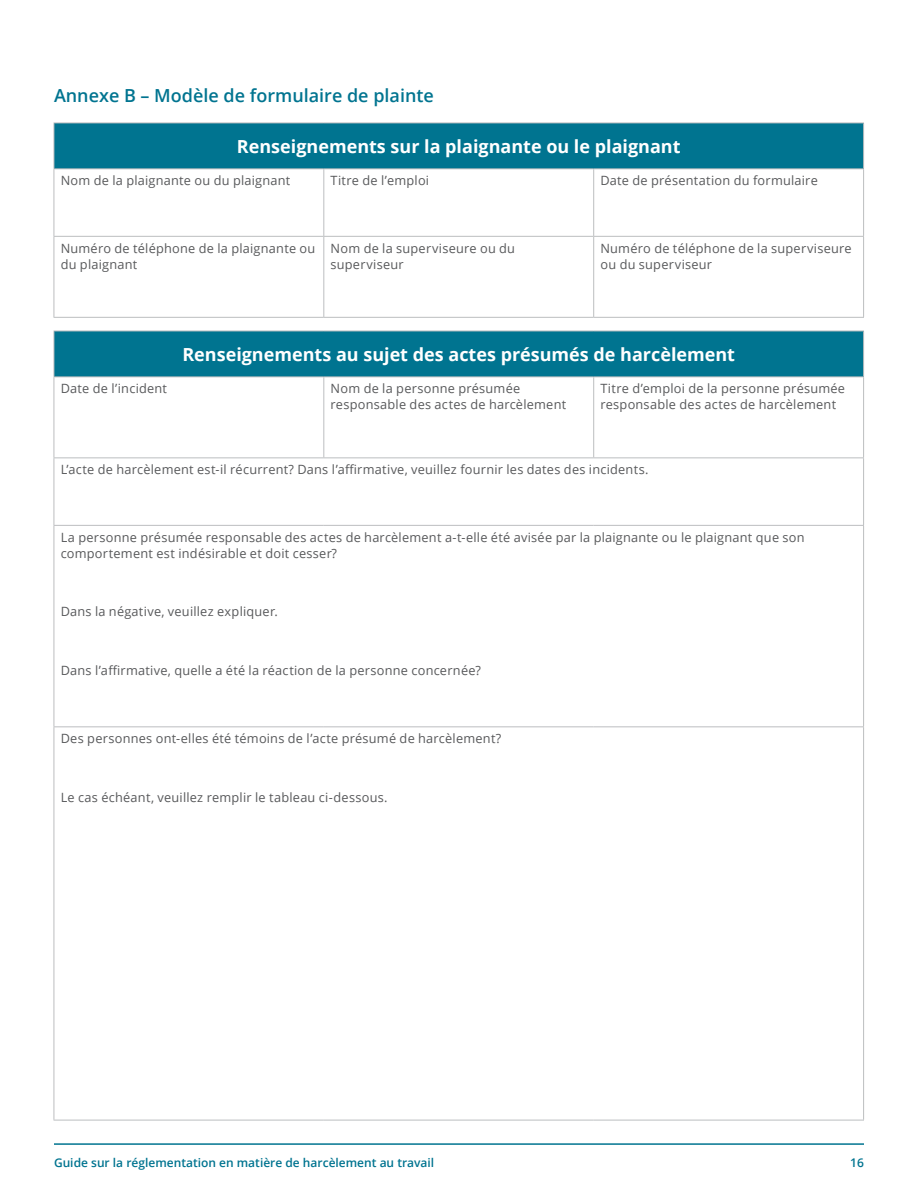
<style>
.page{position:relative;width:918px;height:1188px;background:#fff}
.page>*{position:absolute;margin:0;border:0;box-sizing:border-box;transform-origin:0 0}
.t1{font:700 18px "Open Sans";color:#fff}
.t2{font:600 18px "Open Sans";color:#007490}
.t3{font:12.75px/15.8px "Open Sans";letter-spacing:.02em;color:#58595b}
.t4{font:600 12px "Open Sans";color:#007490}
</style>
<div class="page">
<hr style="left:54px;top:1143px;width:810px;height:2px;background:#007490">
<div style="left:54px;top:123px;width:810px;height:46px;background:#007490"></div>
<hr style="left:54px;top:123px;width:270px;height:1px;background:#bcbec0">
<hr style="left:54px;top:123px;width:1px;height:45px;background:#bcbec0">
<hr style="left:324px;top:123px;width:270px;height:1px;background:#bcbec0">
<hr style="left:594px;top:123px;width:270px;height:1px;background:#bcbec0">
<hr style="left:863px;top:123px;width:1px;height:45px;background:#bcbec0">
<hr style="left:54px;top:168px;width:270px;height:1px;background:#bcbec0">
<hr style="left:54px;top:169px;width:1px;height:67px;background:#bcbec0">
<hr style="left:324px;top:168px;width:270px;height:1px;background:#bcbec0">
<hr style="left:323px;top:169px;width:1px;height:67px;background:#bcbec0">
<hr style="left:594px;top:168px;width:270px;height:1px;background:#bcbec0">
<hr style="left:593px;top:169px;width:1px;height:67px;background:#bcbec0">
<hr style="left:863px;top:169px;width:1px;height:67px;background:#bcbec0">
<hr style="left:54px;top:236px;width:270px;height:1px;background:#bcbec0">
<hr style="left:54px;top:237px;width:1px;height:80px;background:#bcbec0">
<hr style="left:324px;top:236px;width:270px;height:1px;background:#bcbec0">
<hr style="left:323px;top:237px;width:1px;height:80px;background:#bcbec0">
<hr style="left:594px;top:236px;width:270px;height:1px;background:#bcbec0">
<hr style="left:593px;top:237px;width:1px;height:80px;background:#bcbec0">
<hr style="left:863px;top:237px;width:1px;height:80px;background:#bcbec0">
<hr style="left:54px;top:317px;width:270px;height:1px;background:#bcbec0">
<hr style="left:324px;top:317px;width:270px;height:1px;background:#bcbec0">
<hr style="left:594px;top:317px;width:270px;height:1px;background:#bcbec0">
<div style="left:54px;top:331px;width:810px;height:46px;background:#007490"></div>
<hr style="left:54px;top:331px;width:270px;height:1px;background:#bcbec0">
<hr style="left:54px;top:331px;width:1px;height:45px;background:#bcbec0">
<hr style="left:324px;top:331px;width:270px;height:1px;background:#bcbec0">
<hr style="left:594px;top:331px;width:270px;height:1px;background:#bcbec0">
<hr style="left:863px;top:331px;width:1px;height:45px;background:#bcbec0">
<hr style="left:54px;top:376px;width:270px;height:1px;background:#bcbec0">
<hr style="left:54px;top:377px;width:1px;height:80px;background:#bcbec0">
<hr style="left:324px;top:376px;width:270px;height:1px;background:#bcbec0">
<hr style="left:323px;top:377px;width:1px;height:80px;background:#bcbec0">
<hr style="left:594px;top:376px;width:270px;height:1px;background:#bcbec0">
<hr style="left:593px;top:377px;width:1px;height:80px;background:#bcbec0">
<hr style="left:863px;top:377px;width:1px;height:80px;background:#bcbec0">
<hr style="left:54px;top:457px;width:270px;height:1px;background:#bcbec0">
<hr style="left:54px;top:458px;width:1px;height:67px;background:#bcbec0">
<hr style="left:324px;top:457px;width:270px;height:1px;background:#bcbec0">
<hr style="left:594px;top:457px;width:270px;height:1px;background:#bcbec0">
<hr style="left:863px;top:458px;width:1px;height:67px;background:#bcbec0">
<hr style="left:54px;top:525px;width:270px;height:1px;background:#bcbec0">
<hr style="left:54px;top:526px;width:1px;height:200px;background:#bcbec0">
<hr style="left:324px;top:525px;width:270px;height:1px;background:#bcbec0">
<hr style="left:594px;top:525px;width:270px;height:1px;background:#bcbec0">
<hr style="left:863px;top:526px;width:1px;height:200px;background:#bcbec0">
<hr style="left:54px;top:726px;width:270px;height:1px;background:#bcbec0">
<hr style="left:54px;top:727px;width:1px;height:393px;background:#bcbec0">
<hr style="left:324px;top:726px;width:270px;height:1px;background:#bcbec0">
<hr style="left:594px;top:726px;width:270px;height:1px;background:#bcbec0">
<hr style="left:863px;top:727px;width:1px;height:393px;background:#bcbec0">
<hr style="left:54px;top:1120px;width:270px;height:1px;background:#bcbec0">
<hr style="left:324px;top:1120px;width:270px;height:1px;background:#bcbec0">
<hr style="left:594px;top:1120px;width:270px;height:1px;background:#bcbec0">
<h1 class="t2" style="left:54px;top:83px;width:381px">Annexe B – Modèle de formulaire de plainte</h1>
<h1 class="t1" style="left:237px;top:134px;width:445px">Renseignements sur la plaignante ou le plaignant</h1>
<p class="t3" style="left:61px;top:173px;width:231px">Nom de la plaignante ou du plaignant</p>
<p class="t3" style="left:331px;top:173px;width:100px">Titre de l’emploi</p>
<p class="t3" style="left:600px;top:173px;width:219px">Date de présentation du formulaire</p>
<p class="t3" style="left:61px;top:240px;width:256px">Numéro de téléphone de la plaignante ou du plaignant</p>
<p class="t3" style="left:331px;top:240px;width:186px">Nom de la superviseure ou du superviseur</p>
<p class="t3" style="left:600px;top:240px;width:253px">Numéro de téléphone de la superviseure ou du superviseur</p>
<h1 class="t1" style="left:182px;top:342px;width:554px">Renseignements au sujet des actes présumés de harcèlement</h1>
<p class="t3" style="left:61px;top:381px;width:108px">Date de l’incident</p>
<p class="t3" style="left:331px;top:381px;width:237px">Nom de la personne présumée responsable des actes de harcèlement</p>
<p class="t3" style="left:600px;top:381px;width:246px">Titre d’emploi de la personne présumée responsable des actes de harcèlement</p>
<p class="t3" style="left:61px;top:462px;width:589px">L’acte de harcèlement est-il récurrent? Dans l’affirmative, veuillez fournir les dates des incidents.</p>
<p class="t3" style="left:61px;top:529px;width:746px">La personne présumée responsable des actes de harcèlement a-t-elle été avisée par la plaignante ou le plaignant que son comportement est indésirable et doit cesser?</p>
<p class="t3" style="left:61px;top:603px;width:219px">Dans la négative, veuillez expliquer.</p>
<p class="t3" style="left:61px;top:662px;width:422px">Dans l’affirmative, quelle a été la réaction de la personne concernée?</p>
<p class="t3" style="left:61px;top:731px;width:442px">Des personnes ont-elles été témoins de l’acte présumé de harcèlement?</p>
<p class="t3" style="left:61px;top:789px;width:328px">Le cas échéant, veuillez remplir le tableau ci-dessous.</p>
<p class="t4" style="left:54px;top:1154px;width:382px">Guide sur la réglementation en matière de harcèlement au travail</p>
<p class="t4" style="left:850px;top:1154px;width:15px">16</p>
</div>
